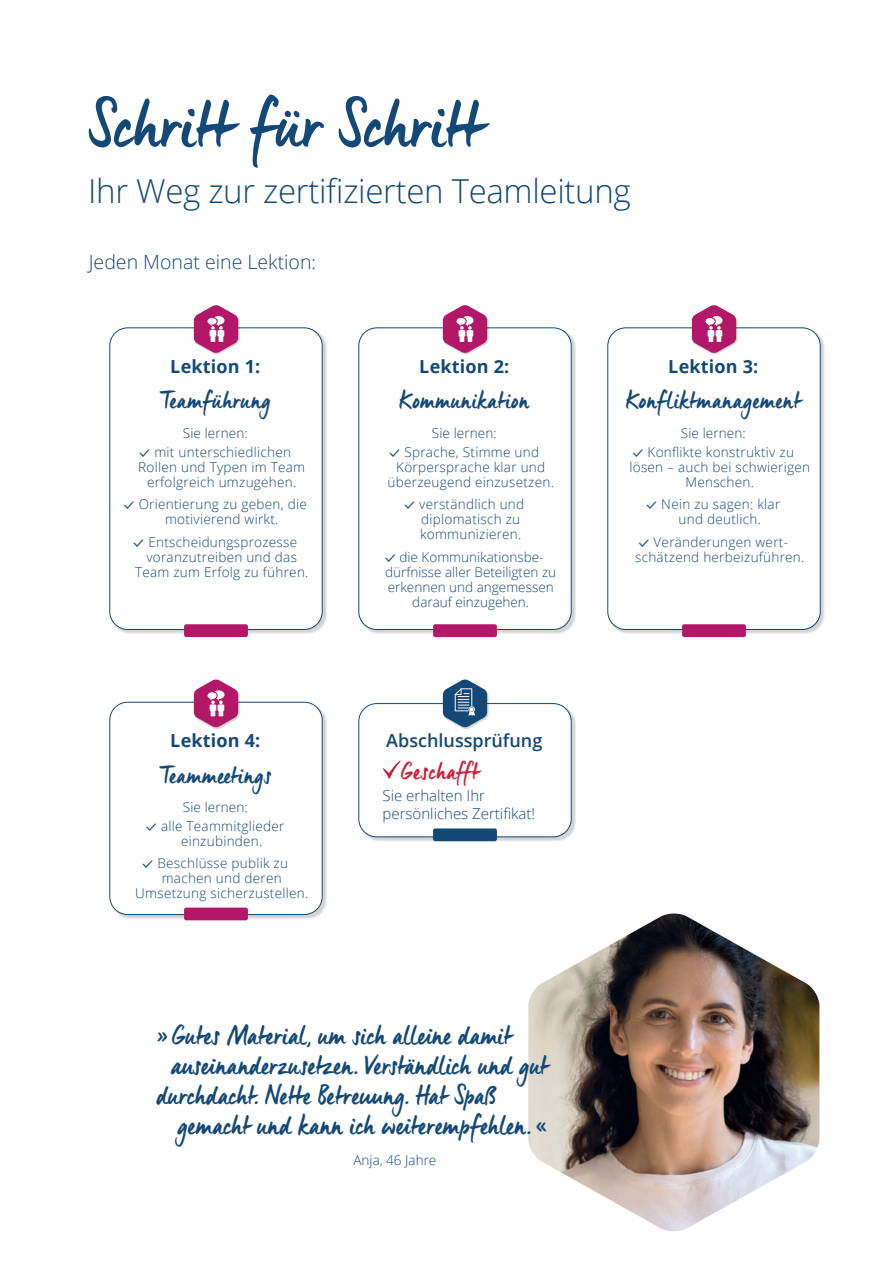
<style>
.page{position:relative;width:893px;height:1263px;background:#fff}
.page>*{position:absolute;margin:0;border:0;box-sizing:border-box;transform-origin:0 0}
._002_seitenhead_open-part{font:66px "Manus Smooth";color:#144977}
._002_seitenhead_open-part-2{font:300 33px "Open Sans";letter-spacing:-.01em;color:#144977}
._006_zitat{font:27px "Manus Smooth";letter-spacing:.01em;color:#144977}
.head_in_hexagon{font:24px "Manus Smooth";letter-spacing:.03em;color:#144977}
.t1{font:24px "Manus Smooth";letter-spacing:.02em;color:#c8233e}
._007_introtext{font:300 19.5px "Open Sans";color:#144977}
.sie_lernen{font:700 18px "Open Sans";letter-spacing:.01em;color:#144977}
.head_in_hexagon-2{font:600 18px "Open Sans";color:#144977}
._006_zitat-2{font:300 15px/18px "Open Sans";color:#144977}
._001_fliesstext{font:300 13.5px/15px "Open Sans";letter-spacing:.02em;color:#144977}
._001_fliesstext-2{font:300 13.5px "Open Sans";color:#144977}
.sie_lernen-2{font:300 13.5px "Open Sans";letter-spacing:.01em;color:#144977}
.s1{font-family:"PKV Font";font-weight:400}
.s2{font-size:31.05px}
</style>
<div class="page">
<div style="left:359px;top:704px;width:217px;height:138px;background:#231f20;opacity:.2"></div>
<div style="left:358px;top:703px;width:213px;height:133px;background:#fff;border-radius:18px"></div>
<div style="left:358px;top:703px;width:213px;height:134px;border:1px solid #144977;border-radius:18px"></div>
<div style="left:433px;top:828px;width:63px;height:13px;background:#144977;border-radius:2px"></div>
<svg style="left:382px;top:761px;width:18px;height:18px"></svg>
<div style="left:443px;top:679px;width:46px;height:50px;background:#231f20;opacity:.2"></div>
<svg style="left:442px;top:679px;width:45px;height:48px"></svg>
<div style="left:110px;top:328px;width:217px;height:306px;background:#231f20;opacity:.2"></div>
<div style="left:110px;top:328px;width:212px;height:301px;background:#fff;border-radius:18px"></div>
<div style="left:109px;top:327px;width:213px;height:302px;border:1px solid #144977;border-radius:18px"></div>
<div style="left:184px;top:624px;width:64px;height:13px;background:#b21768;border-radius:2px"></div>
<div style="left:194px;top:305px;width:46px;height:49px;background:#231f20;opacity:.2"></div>
<svg style="left:194px;top:305px;width:44px;height:48px"></svg>
<div style="left:110px;top:703px;width:217px;height:216px;background:#231f20;opacity:.2"></div>
<div style="left:110px;top:702px;width:212px;height:212px;background:#fff;border-radius:18px"></div>
<div style="left:109px;top:702px;width:213px;height:212px;border:1px solid #144977;border-radius:18px"></div>
<div style="left:184px;top:907px;width:64px;height:13px;background:#b21768;border-radius:2px"></div>
<div style="left:194px;top:679px;width:46px;height:50px;background:#231f20;opacity:.2"></div>
<svg style="left:194px;top:679px;width:44px;height:48px"></svg>
<div style="left:359px;top:328px;width:217px;height:306px;background:#231f20;opacity:.2"></div>
<div style="left:358px;top:328px;width:213px;height:301px;background:#fff;border-radius:18px"></div>
<div style="left:358px;top:327px;width:213px;height:302px;border:1px solid #144977;border-radius:18px"></div>
<div style="left:433px;top:624px;width:63px;height:13px;background:#b21768;border-radius:2px"></div>
<div style="left:443px;top:305px;width:46px;height:49px;background:#231f20;opacity:.2"></div>
<svg style="left:442px;top:305px;width:45px;height:48px"></svg>
<img style="left:528px;top:913px;width:291px;height:319px">
<div style="left:608px;top:328px;width:216px;height:306px;background:#231f20;opacity:.2"></div>
<div style="left:607px;top:328px;width:212px;height:301px;background:#fff;border-radius:18px"></div>
<div style="left:607px;top:327px;width:213px;height:302px;border:1px solid #144977;border-radius:18px"></div>
<div style="left:681px;top:624px;width:64px;height:13px;background:#b21768;border-radius:2px"></div>
<div style="left:691px;top:305px;width:46px;height:49px;background:#231f20;opacity:.2"></div>
<svg style="left:691px;top:305px;width:44px;height:48px"></svg>
<p class="_002_seitenhead_open-part" style="left:88px;top:85px;width:395px">Schritt für Schritt</p>
<p class="_002_seitenhead_open-part-2" style="left:88px;top:168px;width:544px">Ihr Weg zur zertifizierten Teamleitung</p>
<p class="_007_introtext" style="left:89px;top:249px;width:229px">Jeden Monat eine Lektion:</p>
<p class="sie_lernen" style="left:170px;top:354px;width:91px">Lektion 1:</p>
<p class="head_in_hexagon" style="left:160px;top:386px;width:112px">Teamführung</p>
<p class="sie_lernen-2" style="left:183px;top:423px;width:66px">Sie lernen:</p>
<p class="_001_fliesstext" style="left:139px;top:444px;width:153px"><span class="s1">h</span> mit unterschiedlichen</p>
<p class="_001_fliesstext" style="left:138px;top:459px;width:168px">Rollen und Typen im Team</p>
<p class="_001_fliesstext" style="left:147px;top:474px;width:151px">erfolgreich umzugehen.</p>
<p class="_001_fliesstext" style="left:165px;top:496px;width:143px;text-indent:-41px"><span class="s1">h</span> Orientierung zu geben, die motivierend wirkt.</p>
<p class="_001_fliesstext" style="left:133px;top:534px;width:165px"><span class="s1">h</span> Entscheidungsprozesse</p>
<p class="_001_fliesstext" style="left:146px;top:549px;width:152px">voranzutreiben und das</p>
<p class="_001_fliesstext" style="left:135px;top:564px;width:175px">Team zum Erfolg zu führen.</p>
<p class="sie_lernen" style="left:170px;top:728px;width:91px">Lektion 4:</p>
<p class="head_in_hexagon" style="left:159px;top:760px;width:113px">Teammeetings</p>
<p class="sie_lernen-2" style="left:183px;top:798px;width:66px">Sie lernen:</p>
<p class="_001_fliesstext" style="left:181px;top:818px;width:105px;text-indent:-35px"><span class="s1">h</span> alle Teammitglieder einzubinden.</p>
<p class="_001_fliesstext" style="left:142px;top:855px;width:147px"><span class="s1">h</span> Beschlüsse publik zu</p>
<p class="_001_fliesstext" style="left:162px;top:870px;width:121px">machen und deren</p>
<p class="_001_fliesstext" style="left:135px;top:885px;width:174px">Umsetzung sicherzustellen.</p>
<p class="sie_lernen" style="left:419px;top:354px;width:91px">Lektion 2:</p>
<p class="head_in_hexagon" style="left:399px;top:386px;width:131px">Kommunikation</p>
<p class="sie_lernen-2" style="left:431px;top:423px;width:66px">Sie lernen:</p>
<p class="_001_fliesstext" style="left:389px;top:444px;width:151px"><span class="s1">h</span> Sprache, Stimme und</p>
<p class="_001_fliesstext" style="left:396px;top:459px;width:150px">Körpersprache klar und</p>
<p class="_001_fliesstext" style="left:387px;top:474px;width:168px">überzeugend einzusetzen.</p>
<p class="_001_fliesstext" style="left:420px;top:496px;width:106px;text-indent:-16px"><span class="s1">h</span> verständlich und diplomatisch zu kommunizieren.</p>
<p class="_001_fliesstext-2" style="left:385px;top:547px;width:160px"><span class="s1">h</span> die Kommunikationsbe-</p>
<p class="_001_fliesstext-2" style="left:385px;top:562px;width:172px">dürfnisse aller Beteiligten zu</p>
<p class="_001_fliesstext-2" style="left:387px;top:577px;width:167px">erkennen und angemessen</p>
<p class="_001_fliesstext-2" style="left:412px;top:592px;width:118px">darauf einzugehen.</p>
<p class="head_in_hexagon-2" style="left:386px;top:728px;width:158px">Abschlussprüfung</p>
<p class="t1" style="left:401px;top:756px;width:79px">Geschafft</p>
<p class="_006_zitat-2" style="left:382px;top:786px;width:154px">Sie erhalten Ihr persönliches Zertifikat!</p>
<p class="_006_zitat" style="left:156px;top:1018px;width:356px"><span class="s2">»</span>Gutes Material, um sich alleine damit</p>
<p class="_006_zitat" style="left:170px;top:1048px;width:379px">auseinanderzusetzen. Verständlich und gut</p>
<p class="_006_zitat" style="left:156px;top:1078px;width:341px">durchdacht. Nette Betreuung. Hat Spaß</p>
<p class="_006_zitat" style="left:177px;top:1108px;width:372px">gemacht und kann ich weiterempfehlen.<span class="s2">«</span></p>
<p class="_001_fliesstext-2" style="left:353px;top:1151px;width:84px">Anja, 46 Jahre</p>
<p class="sie_lernen" style="left:668px;top:354px;width:91px">Lektion 3:</p>
<p class="head_in_hexagon" style="left:625px;top:386px;width:176px">Konfliktmanagement</p>
<p class="sie_lernen-2" style="left:680px;top:423px;width:66px">Sie lernen:</p>
<p class="_001_fliesstext" style="left:632px;top:444px;width:163px"><span class="s1">h</span> Konflikte konstruktiv zu</p>
<p class="_001_fliesstext" style="left:629px;top:459px;width:182px">lösen – auch bei schwierigen</p>
<p class="_001_fliesstext" style="left:685px;top:474px;width:70px">Menschen.</p>
<p class="_001_fliesstext" style="left:678px;top:496px;width:103px;text-indent:-32px"><span class="s1">h</span> Nein zu sagen: klar und deutlich.</p>
<p class="_001_fliesstext" style="left:634px;top:534px;width:171px"><span class="s1">h</span> Veränderungen wert&shy;schätzend herbeizuführen.</p>
</div>
